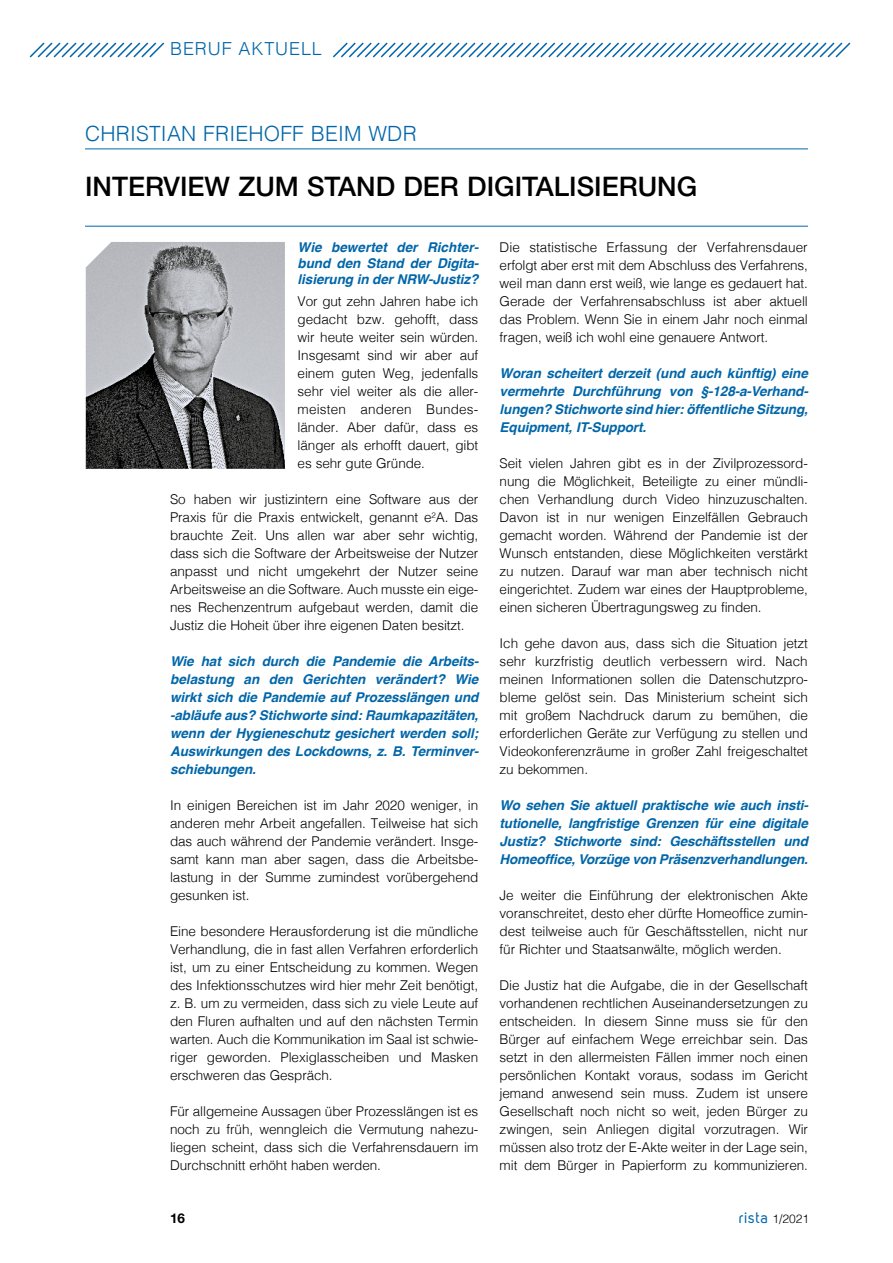
<style>
.page{position:relative;width:893px;height:1263px;background:#fff}
.page>*{position:absolute;margin:0;border:0;box-sizing:border-box;transform-origin:0 0}
.t1{font:500 27px "Helvetica Neue";color:#000}
.t2{font:300 21px "Helvetica";letter-spacing:.01em;color:#0066a9}
.t3{font:300 18px "Helvetica";letter-spacing:.05em;color:#0066a9}
.t4{font:300 13.5px/18px "Helvetica";letter-spacing:-.01em;color:#000;text-align:justify}
.t5{font:italic 700 13.5px/18px "Helvetica";letter-spacing:-.01em;color:#0066a9;text-align:justify}
.t6{font:700 13.5px "Helvetica Neue";color:#000}
.t7{font:300 12px "Helvetica";color:#000}
.s1{font-family:"Uni Sans Regular";font-weight:400;font-size:15px;color:#0066a9}
</style>
<div class="page">
<svg style="left:29px;top:42px;width:822px;height:16px"></svg>
<hr style="left:85px;top:149px;width:723px;height:1px;background:#0066a9">
<hr style="left:85px;top:226px;width:723px;height:1px;background:#0066a9">
<img style="left:86px;top:242px;width:199px;height:227px">
<h3 class="t3" style="left:170px;top:34px;width:153px">BERUF AKTUELL</h3>
<h2 class="t2" style="left:85px;top:115px;width:333px">CHRISTIAN FRIEHOFF BEIM WDR</h2>
<h1 class="t1" style="left:85px;top:170px;width:614px">INTERVIEW ZUM STAND DER DIGITALISIERUNG</h1>
<p class="t5" style="left:298px;top:239px;width:183px;line-height:16.2px">Wie bewertet der Richter&shy;bund den Stand der Digita&shy;lisierung in der NRW-Justiz?</p>
<p class="t4" style="left:298px;top:291px;width:182px">Vor gut zehn Jahren habe ich gedacht bzw. gehofft, dass wir heute weiter sein würden.<br>Insgesamt sind wir aber auf einem guten Weg, jedenfalls sehr viel weiter als die aller&shy;meisten anderen Bundes&shy;länder. Aber dafür, dass es länger als erhofft dauert, gibt es sehr gute Gründe.</p>
<p class="t4" style="left:170px;top:489px;width:310px">So haben wir justizintern eine Software aus der Praxis für die Praxis entwickelt, genannt e<sup>2</sup>A. Das brauchte Zeit. Uns allen war aber sehr wichtig, dass sich die Software der Arbeitsweise der Nutzer anpasst und nicht umgekehrt der Nutzer seine Arbeitsweise an die Software. Auch musste ein eige&shy;nes Rechenzentrum aufgebaut werden, damit die Justiz die Hoheit über ihre eigenen Daten besitzt.</p>
<p class="t5" style="left:170px;top:652px;width:310px">Wie hat sich durch die Pandemie die Arbeits&shy;belastung an den Gerichten verändert? Wie wirkt sich die Pandemie auf Prozesslängen und -abläufe aus? Stichworte sind: Raumkapazitäten, wenn der Hygieneschutz gesichert werden soll; Auswirkungen des Lockdowns, z. B. Terminver&shy;schiebungen.</p>
<p class="t4" style="left:170px;top:795px;width:310px">In einigen Bereichen ist im Jahr 2020 weniger, in anderen mehr Arbeit angefallen. Teilweise hat sich das auch während der Pandemie verändert. Insge&shy;samt kann man aber sagen, dass die Arbeitsbe&shy;lastung in der Summe zumindest vorübergehend gesunken ist.</p>
<p class="t4" style="left:170px;top:921px;width:310px">Eine besondere Herausforderung ist die mündliche Verhandlung, die in fast allen Verfahren erforderlich ist, um zu einer Entscheidung zu kommen. Wegen des Infektionsschutzes wird hier mehr Zeit benötigt, z. B. um zu vermeiden, dass sich zu viele Leute auf den Fluren aufhalten und auf den nächsten Termin warten. Auch die Kommunikation im Saal ist schwie&shy;riger geworden. Plexiglasscheiben und Masken erschweren das Gespräch.</p>
<p class="t4" style="left:170px;top:1101px;width:310px">Für allgemeine Aussagen über Prozesslängen ist es noch zu früh, wenngleich die Vermutung nahezu&shy;liegen scheint, dass sich die Verfahrensdauern im Durchschnitt erhöht haben werden.</p>
<p class="t4" style="left:500px;top:237px;width:310px">Die statistische Erfassung der Verfahrensdauer erfolgt aber erst mit dem Abschluss des Verfahrens, weil man dann erst weiß, wie lange es gedauert hat.<br>Gerade der Verfahrensabschluss ist aber aktuell das Problem. Wenn Sie in einem Jahr noch einmal fragen, weiß ich wohl eine genauere Antwort.</p>
<p class="t5" style="left:500px;top:364px;width:310px">Woran scheitert derzeit (und auch künftig) eine vermehrte Durchführung von §-128-a-Verhand&shy;lungen? Stichworte sind hier: öffentliche Sitzung, Equipment, IT-Support.</p>
<p class="t4" style="left:500px;top:453px;width:310px">Seit vielen Jahren gibt es in der Zivilprozessord&shy;nung die Möglichkeit, Beteiligte zu einer mündli&shy;chen Verhandlung durch Video hinzuzuschalten.<br>Davon ist in nur wenigen Einzelfällen Gebrauch gemacht worden. Während der Pandemie ist der Wunsch entstanden, diese Möglichkeiten verstärkt zu nutzen. Darauf war man aber technisch nicht eingerichtet. Zudem war eines der Hauptprobleme, einen sicheren Übertragungsweg zu finden.</p>
<p class="t4" style="left:500px;top:633px;width:310px">Ich gehe davon aus, dass sich die Situation jetzt sehr kurzfristig deutlich verbessern wird. Nach meinen Informationen sollen die Datenschutzpro&shy;bleme gelöst sein. Das Ministerium scheint sich mit großem Nachdruck darum zu bemühen, die erforderlichen Geräte zur Verfügung zu stellen und Videokonferenzräume in großer Zahl freigeschaltet zu bekommen.</p>
<p class="t5" style="left:500px;top:796px;width:310px">Wo sehen Sie aktuell praktische wie auch insti&shy;tutionelle, langfristige Grenzen für eine digitale Justiz? Stichworte sind: Geschäftsstellen und Homeoffice, Vorzüge von Präsenzverhandlungen.</p>
<p class="t4" style="left:500px;top:885px;width:310px">Je weiter die Einführung der elektronischen Akte voranschreitet, desto eher dürfte Homeoffice zumin&shy;dest teilweise auch für Geschäftsstellen, nicht nur für Richter und Staatsanwälte, möglich werden.</p>
<p class="t4" style="left:500px;top:975px;width:310px">Die Justiz hat die Aufgabe, die in der Gesellschaft vorhandenen rechtlichen Auseinandersetzungen zu entscheiden. In diesem Sinne muss sie für den Bürger auf einfachem Wege erreichbar sein. Das setzt in den allermeisten Fällen immer noch einen persönlichen Kontakt voraus, sodass im Gericht jemand anwesend sein muss. Zudem ist unsere Gesellschaft noch nicht so weit, jeden Bürger zu zwingen, sein Anliegen digital vorzutragen. Wir müssen also trotz der E-Akte weiter in der Lage sein, mit dem Bürger in Papierform zu kommunizieren.</p>
<p class="t6" style="left:170px;top:1210px;width:17px">16</p>
<p class="t7" style="left:739px;top:1209px;width:72px"><span class="s1">rista</span> 1/2021</p>
</div>
